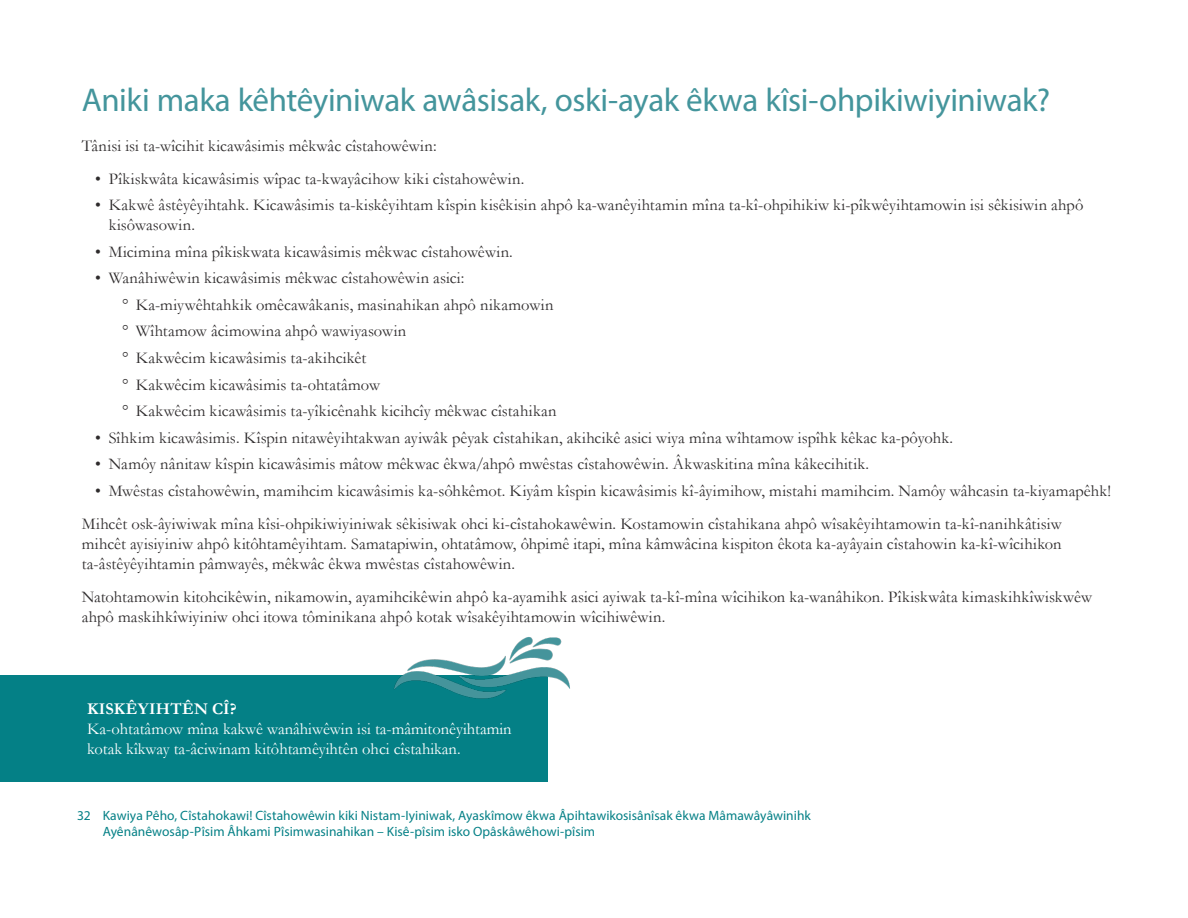
<style>
.page{position:relative;width:1188px;height:918px;background:#fff}
.page>*{position:absolute;margin:0;border:0;box-sizing:border-box;transform-origin:0 0}
.t1{font:33px "Myriad Pro";letter-spacing:-.015em;color:#44959c}
.t2{font:16.5px/26.5px "Garamond";letter-spacing:.005em;color:#2e2b2c}
.t3{font:16.5px/19.8px "Garamond";color:#fff}
.t4{font:700 16.5px "Garamond";letter-spacing:.015em;color:#fff}
.t5{font:13.5px/16.5px "Myriad Pro";color:#048086}
</style>
<div class="page">
<div style="left:0;top:675px;width:548px;height:107px;background:#048086"></div>
<img style="left:394px;top:637px;width:176px;height:62px">
<h1 class="t1" style="left:82px;top:80px;width:970px">Aniki maka kêhtêyiniwak awâsisak, oski-ayak êkwa kîsi-ohpikiwiyiniwak?</h1>
<p class="t2" style="left:82px;top:132px;width:356px">Tânisi isi ta-wîcihit kicawâsimis mêkwâc cîstahowêwin:</p>
<p class="t2" style="left:95px;top:165px;width:431px">• Pîkiskwâta kicawâsimis wîpac ta-kwayâcihow kiki cîstahowêwin.</p>
<p class="t2" style="left:109px;top:195px;width:976px;line-height:19.8px;text-indent:-14px">• Kakwê âstêyêyihtahk. Kicawâsimis ta-kiskêyihtam kîspin kisêkisin ahpô ka-wanêyihtamin mîna ta-kî-ohpihikiw ki-pîkwêyihtamowin isi sêkisiwin ahpô kisôwasowin.</p>
<p class="t2" style="left:95px;top:238px;width:419px">• Micimina mîna pîkiskwata kicawâsimis mêkwac cîstahowêwin.</p>
<p class="t2" style="left:122px;top:264px;width:436px;text-indent:-27px">• Wanâhiwêwin kicawâsimis mêkwac cîstahowêwin asici:<br>° Ka-miywêhtahkik omêcawâkanis, masinahikan ahpô nikamowin ° Wîhtamow âcimowina ahpô wawiyasowin<br>° Kakwêcim kicawâsimis ta-akihcikêt<br>° Kakwêcim kicawâsimis ta-ohtatâmow<br>° Kakwêcim kicawâsimis ta-yîkicênahk kicihcîy mêkwac cîstahikan</p>
<p class="t2" style="left:95px;top:424px;width:859px">• Sîhkim kicawâsimis. Kîspin nitawêyihtakwan ayiwâk pêyak cîstahikan, akihcikê asici wiya mîna wîhtamow ispîhk kêkac ka-pôyohk.</p>
<p class="t2" style="left:95px;top:450px;width:775px">• Namôy nânitaw kîspin kicawâsimis mâtow mêkwac êkwa/ahpô mwêstas cîstahowêwin. Âkwaskitina mîna kâkecihitik.</p>
<p class="t2" style="left:82px;top:473px;width:1031px;line-height:33.3px;text-indent:14px">• Mwêstas cîstahowêwin, mamihcim kicawâsimis ka-sôhkêmot. Kiyâm kîspin kicawâsimis kî-âyimihow, mistahi mamihcim. Namôy wâhcasin ta-kiyamapêhk!<br>Mihcêt osk-âyiwiwak mîna kîsi-ohpikiwiyiniwak sêkisiwak ohci ki-cîstahokawêwin. Kostamowin cîstahikana ahpô wîsakêyihtamowin ta-kî-nanihkâtisiw</p>
<p class="t2" style="left:82px;top:533px;width:981px;line-height:19.8px">mihcêt ayisiyiniw ahpô kitôhtamêyihtam. Samatapiwin, ohtatâmow, ôhpimê itapi, mîna kâmwâcina kispiton êkota ka-ayâyain cîstahowin ka-kî-wîcihikon ta-âstêyêyihtamin pâmwayês, mêkwâc êkwa mwêstas cîstahowêwin.</p>
<p class="t2" style="left:82px;top:586px;width:1012px;line-height:19.8px">Natohtamowin kitohcikêwin, nikamowin, ayamihcikêwin ahpô ka-ayamihk asici ayiwak ta-kî-mîna wîcihikon ka-wanâhikon. Pîkiskwâta kimaskihkîwiskwêw ahpô maskihkîwiyiniw ohci itowa tôminikana ahpô kotak wîsakêyihtamowin wîcihiwêwin.</p>
<p class="t4" style="left:87px;top:698px;width:151px">KISKÊYIHTÊN CÎ?</p>
<p class="t3" style="left:87px;top:718px;width:426px">Ka-ohtatâmow mîna kakwê wanâhiwêwin isi ta-mâmitonêyihtamin kotak kîkway ta-âciwinam kitôhtamêyihtên ohci cîstahikan.</p>
<p class="t5" style="left:103px;top:807px;width:710px;text-indent:-26px">32 Kawiya Pêho, Cîstahokawi! Cîstahowêwin kiki Nistam-Iyiniwak, Ayaskîmow êkwa Âpihtawikosisânîsak êkwa Mâmawâyâwinihk<br>Ayênânêwosâp-Pîsim Âhkami Pîsimwasinahikan – Kisê-pîsim isko Opâskâwêhowi-pîsim</p>
</div>
